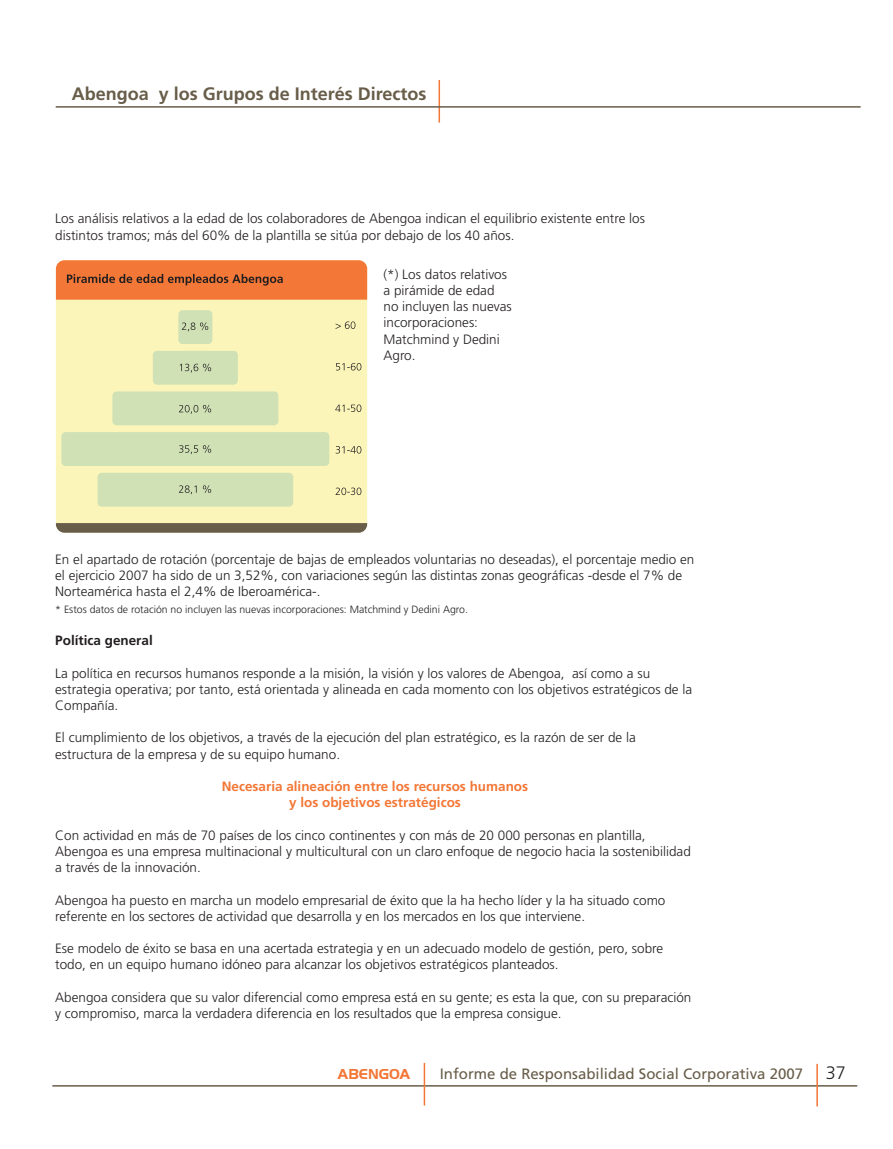
<style>
.page{position:relative;width:893px;height:1149px;background:#fff}
.page>*{position:absolute;margin:0;border:0;box-sizing:border-box;transform-origin:0 0}
.t1{font:700 18px "Frutiger";color:#685d49}
.t2{font:300 18px "Frutiger";color:#231f20}
.t3{font:15px "Frutiger";color:#685d49}
.t4{font:700 15px "Handel Gothic D";color:#f37736}
.t5{font:300 13.5px/16.2px "Frutiger";color:#231f20}
.t6{font:700 13.5px/16.2px "Frutiger";color:#f37736;text-align:center}
.t7{font:700 13.5px "Frutiger";color:#231f20}
.t8{font:300 10.5px "Frutiger";color:#231f20}
</style>
<div class="page">
<hr style="left:439px;top:80px;width:1px;height:42px;background:#f37736">
<hr style="left:56px;top:106px;width:805px;height:2px;background:#685d49">
<hr style="left:52px;top:1084px;width:805px;height:2px;background:#685d49">
<hr style="left:816px;top:1063px;width:2px;height:42px;background:#f37736">
<hr style="left:424px;top:1062px;width:1px;height:43px;background:#f37736">
<div style="left:56px;top:260px;width:311px;height:272px;background:#fbf5ba;border-radius:9px"></div>
<svg style="left:56px;top:523px;width:311px;height:9px;background:#6a5f4b"></svg>
<svg style="left:56px;top:260px;width:311px;height:39px;background:#e67236"></svg>
<div style="left:112px;top:391px;width:166px;height:34px;background:#cfe1b5;border-radius:4px"></div>
<div style="left:153px;top:351px;width:85px;height:33px;background:#cfe1b5;border-radius:4px"></div>
<div style="left:61px;top:432px;width:268px;height:34px;background:#cfe1b5;border-radius:4px"></div>
<div style="left:98px;top:472px;width:195px;height:34px;background:#cfe1b5;border-radius:4px"></div>
<div style="left:178px;top:310px;width:34px;height:34px;background:#cfe1b5;border-radius:4px"></div>
<svg style="left:336px;top:487px;width:25px;height:8px"></svg>
<svg style="left:336px;top:446px;width:25px;height:7px"></svg>
<svg style="left:335px;top:404px;width:26px;height:8px"></svg>
<svg style="left:336px;top:363px;width:25px;height:7px"></svg>
<svg style="left:336px;top:321px;width:19px;height:8px"></svg>
<svg style="left:182px;top:322px;width:26px;height:9px"></svg>
<svg style="left:180px;top:363px;width:31px;height:9px"></svg>
<svg style="left:179px;top:404px;width:32px;height:9px"></svg>
<svg style="left:179px;top:445px;width:32px;height:9px"></svg>
<svg style="left:179px;top:485px;width:18px;height:9px"></svg>
<svg style="left:203px;top:485px;width:8px;height:8px"></svg>
<h1 class="t1" style="left:72px;top:83px;width:356px">Abengoa y los Grupos de Interés Directos</h1>
<p class="t5" style="left:55px;top:210px;width:591px">Los análisis relativos a la edad de los colaboradores de Abengoa indican el equilibrio existente entre los distintos tramos; más del 60% de la plantilla se sitúa por debajo de los 40 años.</p>
<p class="t5" style="left:384px;top:266px;width:130px">(*) Los datos relativos a pirámide de edad no incluyen las nuevas incorporaciones:<br>Matchmind y Dedini<br>Agro.</p>
<p class="t5" style="left:55px;top:551px;width:641px">En el apartado de rotación (porcentaje de bajas de empleados voluntarias no deseadas), el porcentaje medio en el ejercicio 2007 ha sido de un 3,52%, con variaciones según las distintas zonas geográficas -desde el 7% de<br>Norteamérica hasta el 2,4% de Iberoamérica-.</p>
<p class="t8" style="left:55px;top:603px;width:414px">* Estos datos de rotación no incluyen las nuevas incorporaciones: Matchmind y Dedini Agro.</p>
<p class="t7" style="left:55px;top:632px;width:99px">Política general</p>
<p class="t5" style="left:55px;top:664px;width:638px">La política en recursos humanos responde a la misión, la visión y los valores de Abengoa, así como a su estrategia operativa; por tanto, está orientada y alineada en cada momento con los objetivos estratégicos de la<br>Compañía.</p>
<p class="t5" style="left:55px;top:729px;width:582px">El cumplimiento de los objetivos, a través de la ejecución del plan estratégico, es la razón de ser de la estructura de la empresa y de su equipo humano.</p>
<p class="t6" style="left:222px;top:777px;width:308px">Necesaria alineación entre los recursos humanos y los objetivos estratégicos</p>
<p class="t5" style="left:55px;top:826px;width:637px">Con actividad en más de 70 países de los cinco continentes y con más de 20 000 personas en plantilla,<br>Abengoa es una empresa multinacional y multicultural con un claro enfoque de negocio hacia la sostenibilidad a través de la innovación.</p>
<p class="t5" style="left:55px;top:891px;width:612px">Abengoa ha puesto en marcha un modelo empresarial de éxito que la ha hecho líder y la ha situado como referente en los sectores de actividad que desarrolla y en los mercados en los que interviene.</p>
<p class="t5" style="left:55px;top:940px;width:609px">Ese modelo de éxito se basa en una acertada estrategia y en un adecuado modelo de gestión, pero, sobre todo, en un equipo humano idóneo para alcanzar los objetivos estratégicos planteados.</p>
<p class="t5" style="left:55px;top:988px;width:638px">Abengoa considera que su valor diferencial como empresa está en su gente; es esta la que, con su preparación y compromiso, marca la verdadera diferencia en los resultados que la empresa consigue.</p>
<p class="t4" style="left:338px;top:1064px;width:74px">ABENGOA</p>
<p class="t3" style="left:440px;top:1064px;width:365px">Informe de Responsabilidad Social Corporativa 2007</p>
<h1 class="t2" style="left:826px;top:1061px;width:22px">37</h1>
</div>
